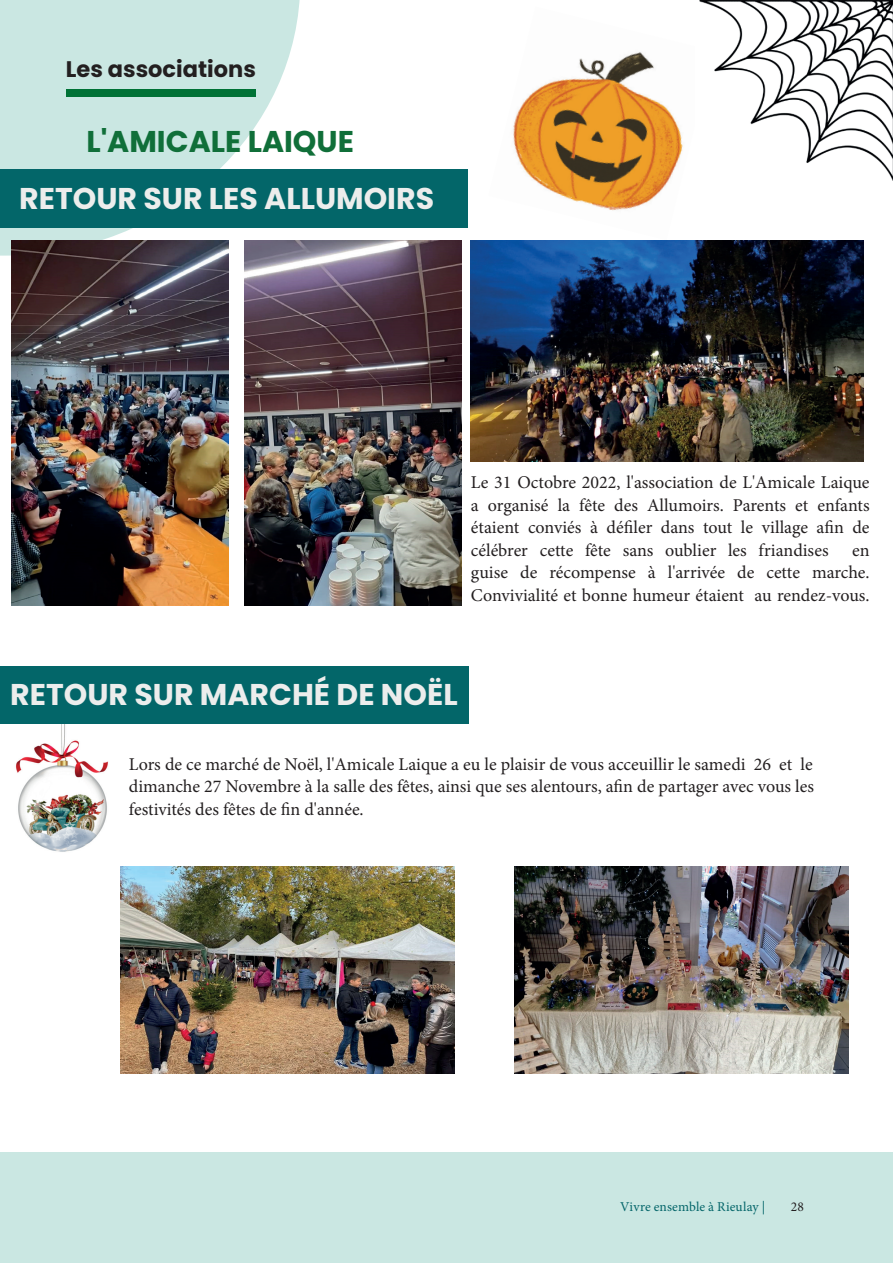
<style>
.page{position:relative;width:893px;height:1263px;background:#fff}
.page>*{position:absolute;margin:0;border:0;box-sizing:border-box;transform-origin:0 0}
.t1{font:700 30px "Poppins";color:#ecedec}
.t2{font:700 30px "Poppins";color:#106f39}
.t3{font:700 22.5px "Poppins";color:#231f20}
.t4{font:18px/22.5px "Minion Pro";color:#231f20;text-align:justify}
.t5{font:13.5px "Minion Pro";letter-spacing:.005em;color:#036569}
.t6{font:13.5px "Minion Pro";color:#231f20}
</style>
<div class="page">
<div style="left:0;top:1152px;width:893px;height:111px;background:#cae7e2"></div>
<svg style="left:0;top:0;width:300px;height:256px;fill:#cae7e2"></svg>
<div style="left:0;top:665px;width:468px;height:58px;background:#036669"></div>
<div style="left:0;top:169px;width:468px;height:58px;background:#036669"></div>
<img style="left:471px;top:240px;width:392px;height:221px">
<img style="left:12px;top:240px;width:217px;height:366px">
<img style="left:120px;top:867px;width:334px;height:206px">
<img style="left:513px;top:52px;width:170px;height:159px">
<img style="left:699px;top:0;width:194px;height:181px">
<img style="left:16px;top:724px;width:92px;height:128px">
<img style="left:514px;top:867px;width:334px;height:206px">
<img style="left:245px;top:240px;width:216px;height:366px">
<div style="left:66px;top:89px;width:189px;height:8px;background:#007236"></div>
<p class="t3" style="left:66px;top:56px;width:191px">Les associations</p>
<h1 class="t2" style="left:86px;top:124px;width:269px">L'AMICALE LAIQUE</h1>
<h1 class="t1" style="left:19px;top:181px;width:416px">RETOUR SUR LES ALLUMOIRS</h1>
<p class="t4" style="left:471px;top:471px;width:400px">Le 31 Octobre 2022, l'association de L'Amicale Laique a organisé la fête des Allumoirs. Parents et enfants étaient conviés à défiler dans tout le village afin de célébrer cette fête sans oublier les friandises</p>
<p class="t4" style="left:471px;top:539px;width:400px;text-indent:381px">en guise de récompense à l'arrivée de cette marche.<br>Convivialité et bonne humeur étaient au rendez-vous.</p>
<h1 class="t1" style="left:10px;top:677px;width:449px">RETOUR SUR MARCHÉ DE NOËL</h1>
<p class="t4" style="left:129px;top:753px;width:687px">Lors de ce marché de Noël, l'Amicale Laique a eu le plaisir de vous acceuillir le samedi 26 et le dimanche 27 Novembre à la salle des fêtes, ainsi que ses alentours, afin de partager avec vous les festivités des fêtes de fin d'année.</p>
<p class="t5" style="left:620px;top:1198px;width:147px">Vivre ensemble à Rieulay |</p>
<p class="t6" style="left:791px;top:1198px;width:15px">28</p>
</div>
